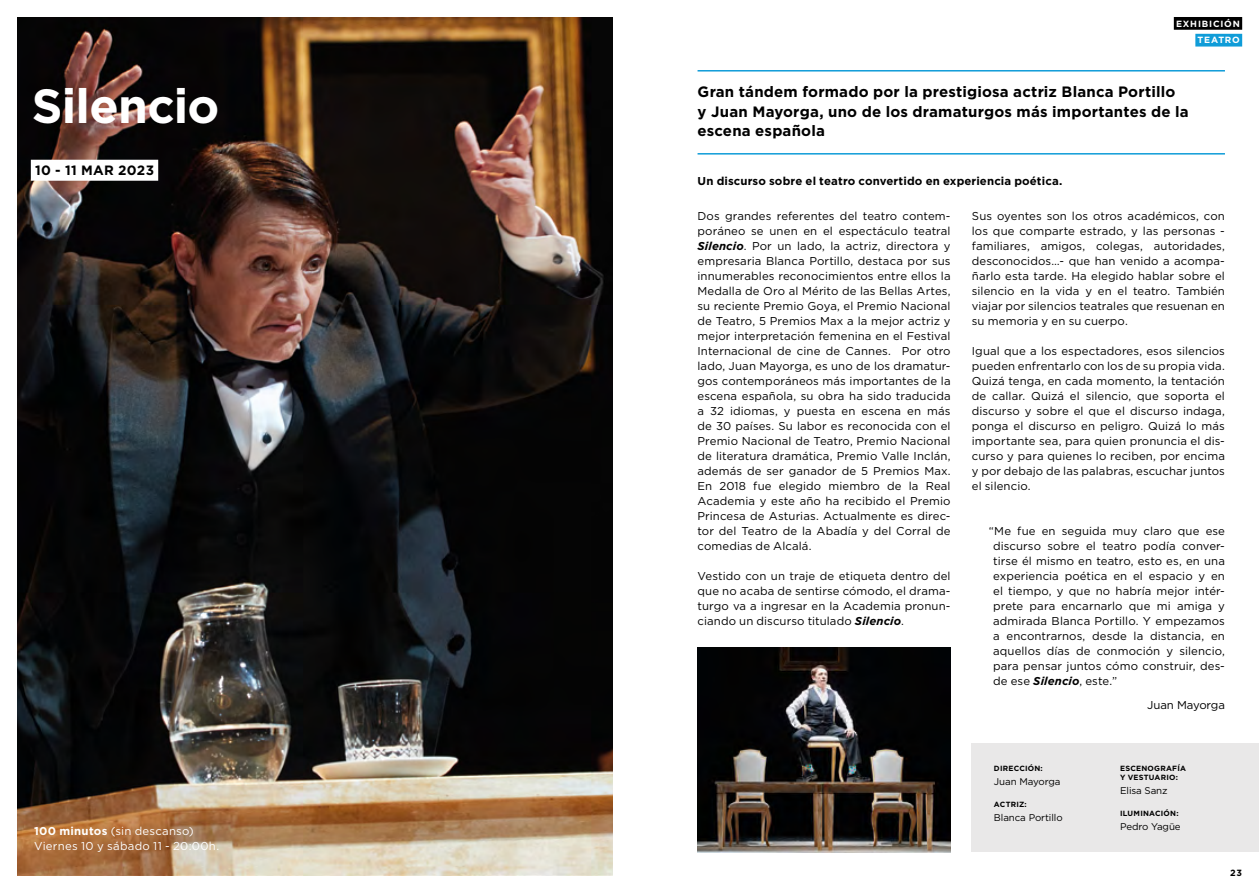
<style>
.page{position:relative;width:1259px;height:893px;background:#fff}
.page>*{position:absolute;margin:0;border:0;box-sizing:border-box;transform-origin:0 0}
.t1{font:700 48px "Gotham";letter-spacing:-.015em;color:#fff}
.t2{font:700 15px/19.5px "Gotham";letter-spacing:.01em;color:#000}
.t3{font:700 13.5px "Gotham";letter-spacing:.025em;color:#000}
.t4{font:11.4px/15px "Gotham";letter-spacing:.01em;color:#000;text-align:justify}
.t5{font:700 11.4px "Gotham";letter-spacing:.01em;color:#000}
.t6{font:11.4px/15px "Gotham";letter-spacing:.02em;color:#fff}
.t7{font:11.4px "Gotham";letter-spacing:-.01em;color:#000}
.t8{font:9.75px "Gotham";letter-spacing:-.01em;color:#000}
.t9{font:700 9px "Gotham";letter-spacing:.09em;color:#fff}
.t10{font:700 9px "Gotham";color:#000}
.t11{font:700 7.5px/9px "Gotham";letter-spacing:.03em;color:#000}
.s1{font-weight:700;font-style:italic}
.s2{font-weight:700}
</style>
<div class="page">
<img style="left:17px;top:17px;width:595px;height:859px">
<div style="left:972px;top:744px;width:287px;height:108px;background:#e9e8e8"></div>
<div style="left:31px;top:160px;width:127px;height:21px;background:#fff"></div>
<hr style="left:697px;top:70px;width:528px;height:2px;background:#0f9cd8">
<hr style="left:697px;top:153px;width:528px;height:2px;background:#0f9cd8">
<img style="left:697px;top:647px;width:253px;height:206px">
<div style="left:1195px;top:34px;width:47px;height:13px;background:#0f9cd8"></div>
<div style="left:1173px;top:17px;width:69px;height:13px;background:#000"></div>
<p class="t9" style="left:1176px;top:17px;width:65px">EXHIBICIÓN</p>
<p class="t9" style="left:1197px;top:34px;width:44px">TEATRO</p>
<h1 class="t1" style="left:32px;top:74px;width:189px">Silencio</h1>
<h2 class="t2" style="left:697px;top:82px;width:493px">Gran tándem formado por la prestigiosa actriz Blanca Portillo<br>y Juan Mayorga, uno de los dramaturgos más importantes de la escena española</h2>
<p class="t5" style="left:697px;top:173px;width:366px">Un discurso sobre el teatro convertido en experiencia poética.</p>
<p class="t4" style="left:697px;top:208px;width:255px">Dos grandes referentes del teatro contem&shy;poráneo se unen en el espectáculo teatral <span class="s1">Silencio</span>. Por un lado, la actriz, directora y empresaria Blanca Portillo, destaca por sus innumerables reconocimientos entre ellos la Medalla de Oro al Mérito de las Bellas Artes, su reciente Premio Goya, el Premio Nacional de Teatro, 5 Premios Max a la mejor actriz y mejor interpretación femenina en el Festival Internacional de cine de Cannes. Por otro lado, Juan Mayorga, es uno de los dramatur&shy;gos contemporáneos más importantes de la escena española, su obra ha sido traducida a 32 idiomas, y puesta en escena en más de 30 países. Su labor es reconocida con el Premio Nacional de Teatro, Premio Nacional de literatura dramática, Premio Valle Inclán, además de ser ganador de 5 Premios Max.<br>En 2018 fue elegido miembro de la Real Academia y este año ha recibido el Premio Princesa de Asturias. Actualmente es direc&shy;tor del Teatro de la Abadía y del Corral de comedias de Alcalá.</p>
<p class="t4" style="left:697px;top:568px;width:255px">Vestido con un traje de etiqueta dentro del que no acaba de sentirse cómodo, el drama&shy;turgo va a ingresar en la Academia pronun&shy;ciando un discurso titulado <span class="s1">Silencio</span>.</p>
<p class="t3" style="left:35px;top:161px;width:120px">10 - 11 MAR 2023</p>
<p class="t4" style="left:972px;top:208px;width:255px">Sus oyentes son los otros académicos, con los que comparte estrado, y las personas - familiares, amigos, colegas, autoridades, desconocidos…- que han venido a acompa&shy;ñarlo esta tarde. Ha elegido hablar sobre el silencio en la vida y en el teatro. También viajar por silencios teatrales que resuenan en su memoria y en su cuerpo.</p>
<p class="t4" style="left:972px;top:343px;width:255px">Igual que a los espectadores, esos silencios pueden enfrentarlo con los de su propia vida.<br>Quizá tenga, en cada momento, la tentación de callar. Quizá el silencio, que soporta el discurso y sobre el que el discurso indaga, ponga el discurso en peligro. Quizá lo más importante sea, para quien pronuncia el dis&shy;curso y para quienes lo reciben, por encima y por debajo de las palabras, escuchar juntos el silencio.</p>
<p class="t4" style="left:993px;top:523px;width:233px;text-indent:-4px">“Me fue en seguida muy claro que ese discurso sobre el teatro podía conver&shy;tirse él mismo en teatro, esto es, en una experiencia poética en el espacio y en el tiempo, y que no habría mejor intér&shy;prete para encarnarlo que mi amiga y admirada Blanca Portillo. Y empezamos a encontrarnos, desde la distancia, en aquellos días de conmoción y silencio, para pensar juntos cómo construir, des&shy;de ese <span class="s1">Silencio</span>, este.”</p>
<p class="t7" style="left:1147px;top:697px;width:79px">Juan Mayorga</p>
<p class="t6" style="left:34px;top:823px;width:187px"><span class="s2">100 minutos</span> (sin descanso)<br>Viernes 10 y sábado 11 - 20:00h.</p>
<p class="t11" style="left:994px;top:764px;width:50px">DIRECCIÓN:</p>
<p class="t8" style="left:994px;top:775px;width:68px">Juan Mayorga</p>
<p class="t11" style="left:994px;top:799px;width:34px">ACTRIZ:</p>
<p class="t8" style="left:994px;top:811px;width:70px">Blanca Portillo</p>
<p class="t11" style="left:1120px;top:764px;width:67px">ESCENOGRAFÍA<br>Y VESTUARIO:</p>
<p class="t8" style="left:1120px;top:784px;width:49px">Elisa Sanz</p>
<p class="t11" style="left:1120px;top:808px;width:60px">ILUMINACIÓN:</p>
<p class="t8" style="left:1120px;top:820px;width:62px">Pedro Yagüe</p>
<p class="t10" style="left:1230px;top:867px;width:13px">23</p>
</div>
